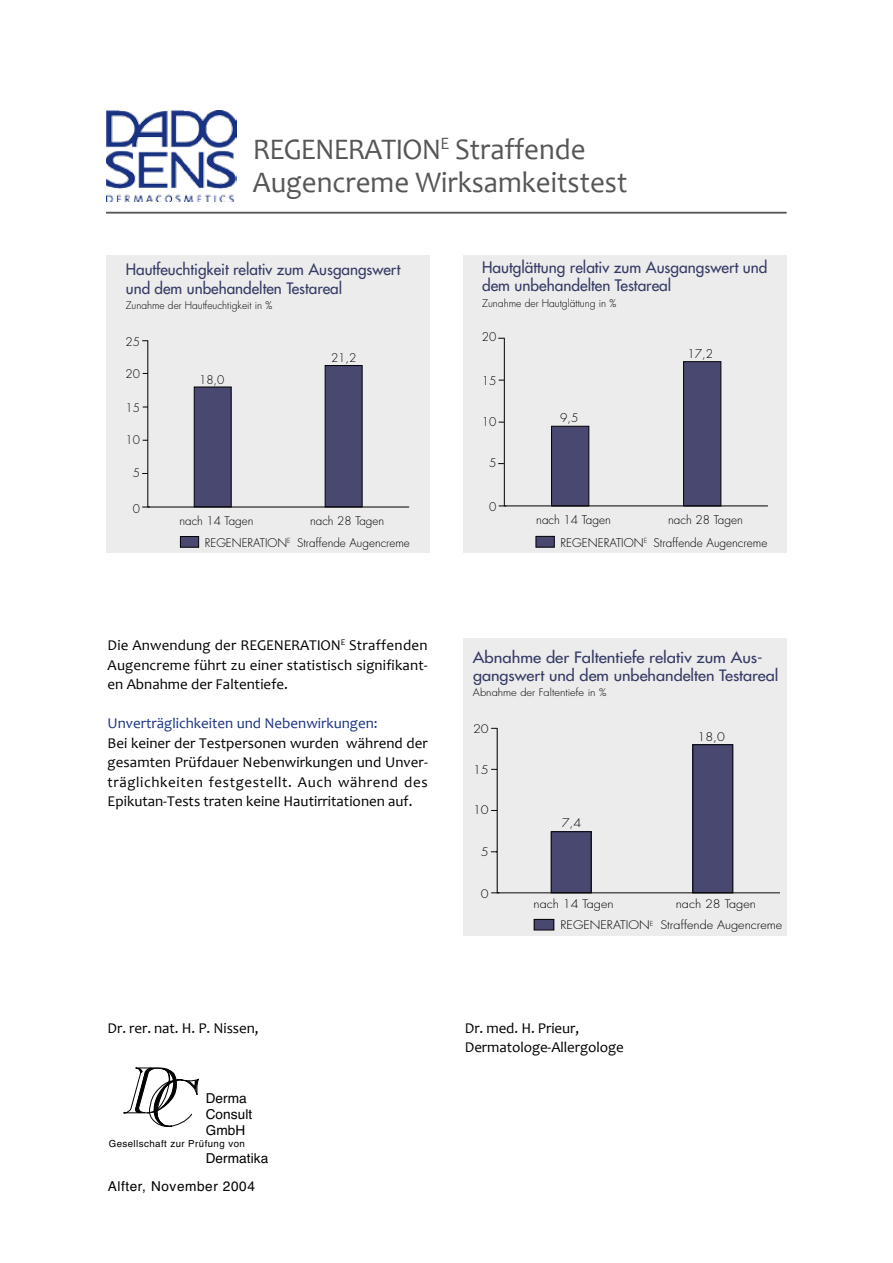
<style>
.page{position:relative;width:893px;height:1263px;background:#fff}
.page>*{position:absolute;margin:0;border:0;box-sizing:border-box;transform-origin:0 0}
.t1{font:30px/33px "Candara";color:#565655;scale:.96 1}
.t2{font:15.45px/18.6px "Futura";color:#353b65}
.t3{font:15.3px/18.5px "Futura";color:#353b65}
.t4{font:15.15px/18.3px "Futura";color:#353b65;scale:1.09 1}
.t5{font:15px/19.5px "Candara";color:#000;text-align:justify}
.t6{font:15px "Candara";color:#193382}
.t7{font:13.65px/15.9px "Helvetica";letter-spacing:.005em;color:#000}
.t8{font:13.65px "Helvetica";letter-spacing:.04em;color:#000}
.t9{font:300 11.7px/22.4px "Futura";color:#000}
.t10{font:300 11.55px "Futura";color:#000;scale:1.09 1}
.t11{font:300 10.35px "Futura";color:#000}
.t12{font:300 10.2px "Futura";color:#000}
.t13{font:300 10.2px "Futura";color:#000;scale:1.09 1}
.t14{font:9.75px "Helvetica";letter-spacing:.04em;color:#000}
</style>
<div class="page">
<img style="left:106px;top:110px;width:131px;height:92px">
<hr style="left:106px;top:212px;width:680px;height:1px;background:#565655">
<div style="left:106px;top:255px;width:323px;height:298px;background:#ececec"></div>
<svg style="left:142px;top:340px;width:268px;height:168px"></svg>
<div style="left:180px;top:536px;width:19px;height:11px;background:#484870;border:1px solid #000"></div>
<div style="left:463px;top:255px;width:323px;height:298px;background:#ececec"></div>
<svg style="left:498px;top:337px;width:270px;height:170px"></svg>
<div style="left:536px;top:536px;width:18px;height:11px;background:#484870;border:1px solid #000"></div>
<div style="left:463px;top:638px;width:323px;height:297px;background:#ececec"></div>
<svg style="left:490px;top:727px;width:290px;height:166px"></svg>
<div style="left:534px;top:919px;width:20px;height:11px;background:#484870"></div>
<div style="left:534px;top:919px;width:20px;height:11px;border:1px solid #000"></div>
<svg style="left:123px;top:1067px;width:76px;height:60px"></svg>
<h1 class="t1" style="left:253px;top:133px;width:392px">REGENERATION<sup>E</sup> Straffende<br>Augencreme Wirksamkeitstest</h1>
<p class="t3" style="left:126px;top:260px;width:276px">Hautfeuchtigkeit relativ zum Ausgangswert und dem unbehandelten Testareal</p>
<p class="t12" style="left:126px;top:299px;width:148px">Zunahme der Hautfeuchtigkeit in %</p>
<p class="t9" style="left:126px;top:330px;width:16px">25</p>
<p class="t9" style="left:126px;top:362px;width:16px">20</p>
<p class="t9" style="left:126px;top:397px;width:16px">15</p>
<p class="t9" style="left:126px;top:429px;width:16px">10</p>
<p class="t9" style="left:133px;top:462px;width:9px">5</p>
<p class="t9" style="left:133px;top:497px;width:9px">0</p>
<p class="t9" style="left:199px;top:369px;width:27px">18,0</p>
<p class="t9" style="left:331px;top:347px;width:27px">21,2</p>
<p class="t9" style="left:179px;top:510px;width:76px">nach 14 Tagen</p>
<p class="t9" style="left:310px;top:510px;width:76px">nach 28 Tagen</p>
<p class="t9" style="left:205px;top:531px;width:207px">REGENERATION<sup>E</sup> Straffende Augencreme</p>
<p class="t5" style="left:108px;top:636px;width:322px">Die Anwendung der REGENERATION<sup>E</sup> Straffenden Augencreme führt zu einer statistisch signifikant&shy;en Abnahme der Faltentiefe.</p>
<p class="t6" style="left:108px;top:714px;width:272px">Unverträglichkeiten und Nebenwirkungen:</p>
<p class="t5" style="left:108px;top:733px;width:322px">Bei keiner der Testpersonen wurden während der gesamten Prüfdauer Nebenwirkungen und Unver&shy;träglichkeiten festgestellt. Auch während des Epikutan-Tests traten keine Hautirritationen auf.</p>
<p class="t2" style="left:482px;top:258px;width:287px">Hautglättung relativ zum Ausgangswert und dem unbehandelten Testareal</p>
<p class="t11" style="left:482px;top:296px;width:136px">Zunahme der Hautglättung in %</p>
<p class="t9" style="left:482px;top:326px;width:16px">20</p>
<p class="t9" style="left:482px;top:370px;width:16px">15</p>
<p class="t9" style="left:482px;top:411px;width:16px">10</p>
<p class="t9" style="left:489px;top:452px;width:9px">5</p>
<p class="t9" style="left:489px;top:496px;width:9px">0</p>
<p class="t9" style="left:560px;top:406px;width:20px">9,5</p>
<p class="t9" style="left:688px;top:342px;width:27px">17,2</p>
<p class="t9" style="left:536px;top:509px;width:76px">nach 14 Tagen</p>
<p class="t9" style="left:560px;top:509px;width:208px;text-indent:108px">nach 28 Tagen<br>REGENERATION<sup>E</sup> Straffende Augencreme</p>
<p class="t4" style="left:473px;top:648px;width:282px">Abnahme der Faltentiefe relativ zum Aus&shy;gangswert und dem unbehandelten Testareal</p>
<p class="t13" style="left:473px;top:686px;width:124px">Abnahme der Faltentiefe in %</p>
<p class="t10" style="left:473px;top:721px;width:16px">20</p>
<p class="t10" style="left:473px;top:762px;width:16px">15</p>
<p class="t10" style="left:473px;top:803px;width:16px">10</p>
<p class="t10" style="left:481px;top:844px;width:9px">5</p>
<p class="t10" style="left:481px;top:887px;width:9px">0</p>
<p class="t10" style="left:562px;top:815px;width:19px">7,4</p>
<p class="t10" style="left:698px;top:729px;width:27px">18,0</p>
<p class="t10" style="left:533px;top:896px;width:75px">nach 14 Tagen</p>
<p class="t10" style="left:676px;top:896px;width:75px">nach 28 Tagen</p>
<p class="t10" style="left:560px;top:918px;width:205px">REGENERATION<sup>E</sup> Straffende Augencreme</p>
<p class="t5" style="left:108px;top:1018px;width:152px">Dr. rer. nat. H. P. Nissen,</p>
<p class="t5" style="left:465px;top:1018px;width:161px">Dr. med. H. Prieur,<br>Dermatologe-Allergologe</p>
<p class="t7" style="left:206px;top:1091px;width:48px">Derma<br>Consult<br>GmbH</p>
<p class="t14" style="left:109px;top:1136px;width:138px">Gesellschaft zur Prüfung von</p>
<p class="t8" style="left:108px;top:1176px;width:149px">Alfter, November 2004</p>
<p class="t7" style="left:206px;top:1150px;width:64px">Dermatika</p>
</div>
